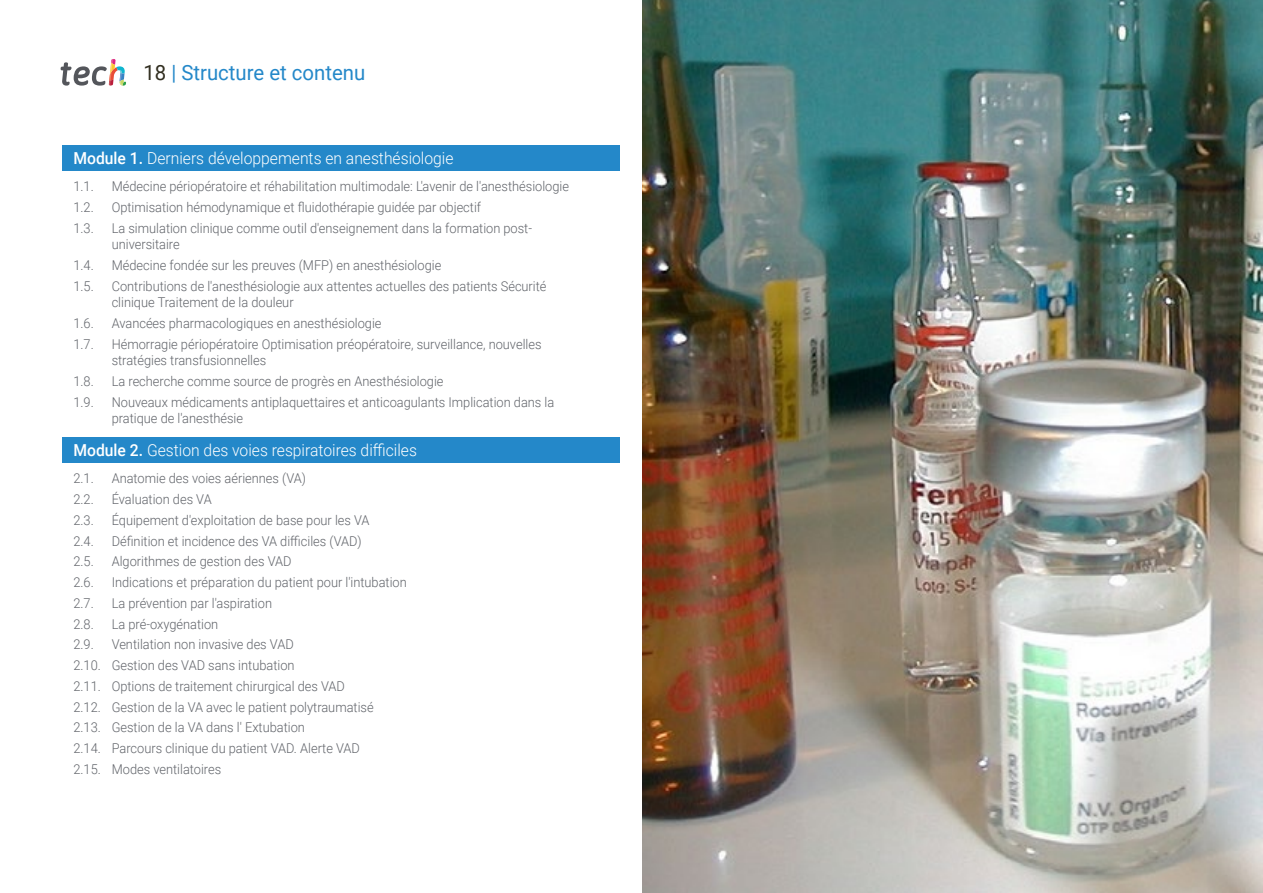
<style>
.page{position:relative;width:1263px;height:893px;background:#fff}
.page>*{position:absolute;margin:0;border:0;box-sizing:border-box;transform-origin:0 0}
.t1{font:21px "Roboto";color:#2488c9}
.t2{font:300 16.5px "Roboto";color:#fff;scale:.95 1}
.t3{font:300 13.5px/20.7px "Roboto";color:#61646a;scale:.95 1}
.s1{color:#312e20}
.s2{font-weight:500}
</style>
<div class="page">
<div style="left:62px;top:145px;width:558px;height:25px;background:#2488c9"></div>
<div style="left:62px;top:437px;width:558px;height:25px;background:#2488c9"></div>
<img style="left:642px;top:0;width:621px;height:893px">
<svg style="left:61px;top:59px;width:65px;height:27px"></svg>
<h1 class="t1" style="left:144px;top:57px;width:223px"><span class="s1">18</span> | Structure et contenu</h1>
<p class="t2" style="left:73px;top:147px;width:402px"><span class="s2">Module 1.</span> Derniers développements en anesthésiologie</p>
<p class="t3" style="left:73px;top:175px;width:23px">1.1.</p>
<p class="t3" style="left:112px;top:175px;width:483px">Médecine périopératoire et réhabilitation multimodale: L'avenir de l'anesthésiologie</p>
<p class="t3" style="left:73px;top:196px;width:23px">1.2.</p>
<p class="t3" style="left:112px;top:196px;width:390px">Optimisation hémodynamique et fluidothérapie guidée par objectif</p>
<p class="t3" style="left:73px;top:217px;width:23px">1.3.</p>
<p class="t3" style="left:112px;top:219px;width:444px;line-height:16.5px">La simulation clinique comme outil d'enseignement dans la formation post&shy;universitaire</p>
<p class="t3" style="left:73px;top:254px;width:23px">1.4.</p>
<p class="t3" style="left:112px;top:254px;width:348px">Médecine fondée sur les preuves (MFP) en anesthésiologie</p>
<p class="t3" style="left:73px;top:275px;width:23px">1.5.</p>
<p class="t3" style="left:112px;top:277px;width:459px;line-height:16.5px">Contributions de l'anesthésiologie aux attentes actuelles des patients Sécurité clinique Traitement de la douleur</p>
<p class="t3" style="left:73px;top:312px;width:23px">1.6.</p>
<p class="t3" style="left:112px;top:312px;width:286px">Avancées pharmacologiques en anesthésiologie</p>
<p class="t3" style="left:73px;top:333px;width:23px">1.7.</p>
<p class="t3" style="left:112px;top:335px;width:454px;line-height:16.5px">Hémorragie périopératoire Optimisation préopératoire, surveillance, nouvelles stratégies transfusionnelles</p>
<p class="t3" style="left:73px;top:370px;width:23px">1.8.</p>
<p class="t3" style="left:112px;top:370px;width:351px">La recherche comme source de progrès en Anesthésiologie</p>
<p class="t3" style="left:73px;top:391px;width:23px">1.9.</p>
<p class="t3" style="left:112px;top:393px;width:467px;line-height:16.5px">Nouveaux médicaments antiplaquettaires et anticoagulants Implication dans la pratique de l'anesthésie</p>
<p class="t2" style="left:73px;top:439px;width:363px"><span class="s2">Module 2.</span> Gestion des voies respiratoires difficiles</p>
<p class="t3" style="left:73px;top:468px;width:23px">2.1.</p>
<p class="t3" style="left:112px;top:468px;width:206px">Anatomie des voies aériennes (VA)</p>
<p class="t3" style="left:73px;top:488px;width:23px">2.2.</p>
<p class="t3" style="left:112px;top:488px;width:107px">Évaluation des VA</p>
<p class="t3" style="left:73px;top:509px;width:23px">2.3.</p>
<p class="t3" style="left:112px;top:509px;width:273px">Équipement d'exploitation de base pour les VA</p>
<p class="t3" style="left:73px;top:530px;width:23px">2.4.</p>
<p class="t3" style="left:112px;top:530px;width:265px">Définition et incidence des VA difficiles (VAD)</p>
<p class="t3" style="left:73px;top:551px;width:23px">2.5.</p>
<p class="t3" style="left:112px;top:551px;width:191px">Algorithmes de gestion des VAD</p>
<p class="t3" style="left:73px;top:571px;width:23px">2.6.</p>
<p class="t3" style="left:112px;top:571px;width:312px">Indications et préparation du patient pour l'intubation</p>
<p class="t3" style="left:73px;top:592px;width:23px">2.7.</p>
<p class="t3" style="left:112px;top:592px;width:170px">La prévention par l'aspiration</p>
<p class="t3" style="left:73px;top:613px;width:23px">2.8.</p>
<p class="t3" style="left:112px;top:613px;width:114px">La pré-oxygénation</p>
<p class="t3" style="left:73px;top:634px;width:23px">2.9.</p>
<p class="t3" style="left:73px;top:634px;width:317px;text-indent:38px">Ventilation non invasive des VAD<br>2.10. Gestion des VAD sans intubation<br>2.11. Options de traitement chirurgical des VAD 2.12. Gestion de la VA avec le patient polytraumatisé 2.13. Gestion de la VA dans l' Extubation<br>2.14. Parcours clinique du patient VAD. Alerte VAD 2.15. Modes ventilatoires</p>
</div>
